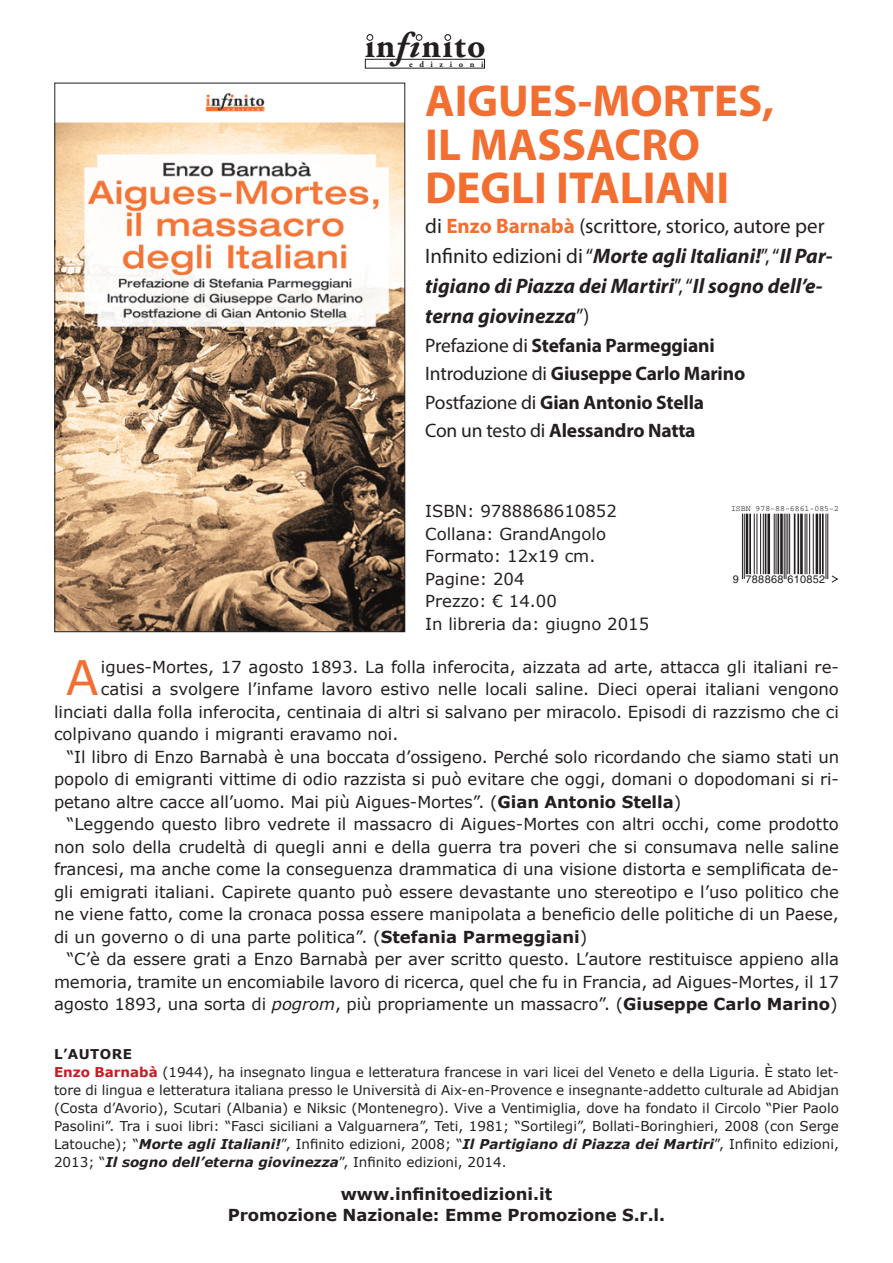
<style>
.page{position:relative;width:893px;height:1263px;background:#fff}
.page>*{position:absolute;margin:0;border:0;box-sizing:border-box;transform-origin:0 0}
.t1{font:47.4px "Verdana";color:#f36e31}
.t2{font:700 45px "Myriad Pro";color:#f36e31}
.t3{font:700 35.7px "Adobe Garamond Pro";letter-spacing:.04em;color:#231f20}
.t4{font:italic 700 21px/30px "Myriad Pro";color:#231f20}
.t5{font:700 19.5px "Myriad Pro";letter-spacing:-.01em;color:#231f20}
.t6{font:16.5px/22.5px "Verdana";color:#231f20;text-align:justify}
.t7{font:700 16.5px "Verdana";letter-spacing:-.005em;color:#231f20}
.t8{font:13.5px/18px "Verdana";color:#231f20;text-align:justify}
.t9{font:700 13.5px "Verdana";letter-spacing:.035em;color:#231f20}
.t10{font:10.95px "Helvetica";letter-spacing:.025em;color:#231f20}
.t11{font:700 8.55px "Adobe Garamond Pro";letter-spacing:.765em;color:#231f20}
.t12{font:8.1px "Courier";color:#231f20}
.s1{font-style:italic}
.s2{font-weight:400;font-style:normal}
.s3{font-style:normal;color:#f36e31}
.s4{font-weight:400}
.s5{font-weight:700}
.s6{font-weight:700;color:#c61c22}
.s7{font-weight:700;font-style:italic}
</style>
<div class="page">
<div style="left:365px;top:59px;width:120px;height:9px;border:1px solid #231f20"></div>
<svg style="left:416px;top:35px;width:6px;height:5px"></svg>
<svg style="left:445px;top:35px;width:6px;height:5px"></svg>
<svg style="left:367px;top:35px;width:6px;height:5px"></svg>
<img style="left:57px;top:93px;width:346px;height:537px">
<hr style="left:744px;top:514px;width:1px;height:65px;background:#231f20">
<hr style="left:742px;top:514px;width:1px;height:65px;background:#231f20">
<hr style="left:746px;top:514px;width:2px;height:60px;background:#231f20">
<hr style="left:749px;top:514px;width:2px;height:60px;background:#231f20">
<hr style="left:763px;top:514px;width:1px;height:60px;background:#231f20">
<hr style="left:760px;top:514px;width:1px;height:60px;background:#231f20">
<hr style="left:757px;top:514px;width:1px;height:60px;background:#231f20">
<hr style="left:754px;top:514px;width:1px;height:60px;background:#231f20">
<hr style="left:765px;top:514px;width:1px;height:60px;background:#231f20">
<hr style="left:767px;top:514px;width:3px;height:60px;background:#231f20">
<hr style="left:776px;top:514px;width:1px;height:60px;background:#231f20">
<hr style="left:774px;top:514px;width:1px;height:60px;background:#231f20">
<hr style="left:777px;top:514px;width:2px;height:60px;background:#231f20">
<hr style="left:780px;top:514px;width:3px;height:60px;background:#231f20">
<hr style="left:789px;top:514px;width:1px;height:60px;background:#231f20">
<hr style="left:787px;top:514px;width:1px;height:60px;background:#231f20">
<hr style="left:786px;top:514px;width:1px;height:65px;background:#231f20">
<hr style="left:784px;top:514px;width:1px;height:65px;background:#231f20">
<hr style="left:797px;top:514px;width:2px;height:60px;background:#231f20">
<hr style="left:794px;top:514px;width:1px;height:60px;background:#231f20">
<hr style="left:800px;top:514px;width:3px;height:60px;background:#231f20">
<hr style="left:813px;top:514px;width:1px;height:60px;background:#231f20">
<hr style="left:809px;top:514px;width:1px;height:60px;background:#231f20">
<hr style="left:806px;top:514px;width:1px;height:60px;background:#231f20">
<hr style="left:805px;top:514px;width:1px;height:60px;background:#231f20">
<hr style="left:816px;top:514px;width:2px;height:60px;background:#231f20">
<hr style="left:822px;top:514px;width:2px;height:60px;background:#231f20">
<hr style="left:819px;top:514px;width:2px;height:60px;background:#231f20">
<hr style="left:827px;top:514px;width:1px;height:65px;background:#231f20">
<hr style="left:826px;top:514px;width:1px;height:65px;background:#231f20">
<svg style="left:831px;top:575px;width:8px;height:8px"></svg>
<p class="t3" style="left:365px;top:25px;width:122px">in<span class="s1">fi</span>nito</p>
<p class="t11" style="left:409px;top:59px;width:76px">edizioni</p>
<p class="t2" style="left:425px;top:72px;width:350px">AIGUES-MORTES,</p>
<p class="t2" style="left:425px;top:115px;width:276px">IL MASSACRO</p>
<p class="t2" style="left:425px;top:159px;width:305px">DEGLI ITALIANI</p>
<p class="t4" style="left:425px;top:210px;width:409px"><span class="s2">di</span> <span class="s3">Enzo Barnabà</span> <span class="s2">(scrittore, storico, autore per Infinito edizioni di “</span>Morte agli Italiani!<span class="s2">”, “</span>Il Par&shy;tigiano di Piazza dei Martiri<span class="s2">”, “</span>Il sogno dell’e&shy;terna giovinezza<span class="s2">”)</span></p>
<p class="t5" style="left:425px;top:332px;width:291px"><span class="s4">Prefazione di</span> Stefania Parmeggiani</p>
<p class="t5" style="left:425px;top:361px;width:322px"><span class="s4">Introduzione di</span> Giuseppe Carlo Marino</p>
<p class="t5" style="left:425px;top:389px;width:280px"><span class="s4">Postfazione di</span> Gian Antonio Stella</p>
<p class="t5" style="left:425px;top:418px;width:272px"><span class="s4">Con un testo di</span> Alessandro Natta</p>
<p class="t6" style="left:425px;top:500px;width:193px">ISBN: 9788868610852</p>
<p class="t6" style="left:425px;top:522px;width:182px">Collana: GrandAngolo</p>
<p class="t6" style="left:425px;top:545px;width:172px">Formato: 12x19 cm.</p>
<p class="t6" style="left:425px;top:567px;width:101px">Pagine: 204</p>
<p class="t6" style="left:425px;top:590px;width:133px">Prezzo: € 14.00</p>
<p class="t6" style="left:425px;top:612px;width:225px">In libreria da: giugno 2015</p>
<p class="t12" style="left:731px;top:504px;width:109px">ISBN 978-88-6861-085-2</p>
<p class="t10" style="left:733px;top:572px;width:94px">9 788868 610852</p>
<p class="t1" style="left:66px;top:645px;width:34px">A</p>
<p class="t6" style="left:101px;top:655px;width:739px">igues-Mortes, 17 agosto 1893. La folla inferocita, aizzata ad arte, attacca gli italiani re-</p>
<p class="t6" style="left:101px;top:678px;width:739px">catisi a svolgere l’infame lavoro estivo nelle locali saline. Dieci operai italiani vengono</p>
<p class="t6" style="left:54px;top:700px;width:786px">linciati dalla folla inferocita, centinaia di altri si salvano per miracolo. Episodi di razzismo che ci</p>
<p class="t6" style="left:54px;top:723px;width:346px">colpivano quando i migranti eravamo noi.</p>
<p class="t6" style="left:54px;top:745px;width:787px;text-indent:13px">“Il libro di Enzo Barnabà è una boccata d’ossigeno. Perché solo ricordando che siamo stati un popolo di emigranti vittime di odio razzista si può evitare che oggi, domani o dopodomani si ri&shy;petano altre cacce all’uomo. Mai più Aigues-Mortes”. (<span class="s5">Gian Antonio Stella</span>)</p>
<p class="t6" style="left:54px;top:813px;width:786px;text-indent:13px">“Leggendo questo libro vedrete il massacro di Aigues-Mortes con altri occhi, come prodotto non solo della crudeltà di quegli anni e della guerra tra poveri che si consumava nelle saline francesi, ma anche come la conseguenza drammatica di una visione distorta e semplificata de&shy;gli emigrati italiani. Capirete quanto può essere devastante uno stereotipo e l’uso politico che ne viene fatto, come la cronaca possa essere manipolata a beneficio delle politiche di un Paese, di un governo o di una parte politica”. (<span class="s5">Stefania Parmeggiani</span>)</p>
<p class="t6" style="left:54px;top:948px;width:787px;text-indent:13px">“C’è da essere grati a Enzo Barnabà per aver scritto questo. L’autore restituisce appieno alla memoria, tramite un encomiabile lavoro di ricerca, quel che fu in Francia, ad Aigues-Mortes, il 17 agosto 1893, una sorta di <span class="s1">pogrom</span>, più propriamente un massacro”. (<span class="s5">Giuseppe Carlo Marino</span>)</p>
<p class="t9" style="left:54px;top:1044px;width:79px">L’AUTORE</p>
<p class="t8" style="left:54px;top:1062px;width:786px"><span class="s6">Enzo Barnabà</span> (1944), ha insegnato lingua e letteratura francese in vari licei del Veneto e della Liguria. È stato let&shy;tore di lingua e letteratura italiana presso le Università di Aix-en-Provence e insegnante-addetto culturale ad Abidjan (Costa d’Avorio), Scutari (Albania) e Niksic (Montenegro). Vive a Ventimiglia, dove ha fondato il Circolo “Pier Paolo Pasolini”. Tra i suoi libri: “Fasci siciliani a Valguarnera”, Teti, 1981; “Sortilegi”, Bollati-Boringhieri, 2008 (con Serge Latouche); “<span class="s7">Morte agli Italiani!</span>”, Infinito edizioni, 2008; “<span class="s7">Il Partigiano di Piazza dei Martiri</span>”, Infinito edizioni, 2013; “<span class="s7">Il sogno dell’eterna giovinezza</span>”, Infinito edizioni, 2014.</p>
<p class="t7" style="left:341px;top:1182px;width:213px">www.infinitoedizioni.it</p>
<p class="t7" style="left:228px;top:1203px;width:439px">Promozione Nazionale: Emme Promozione S.r.l.</p>
</div>
